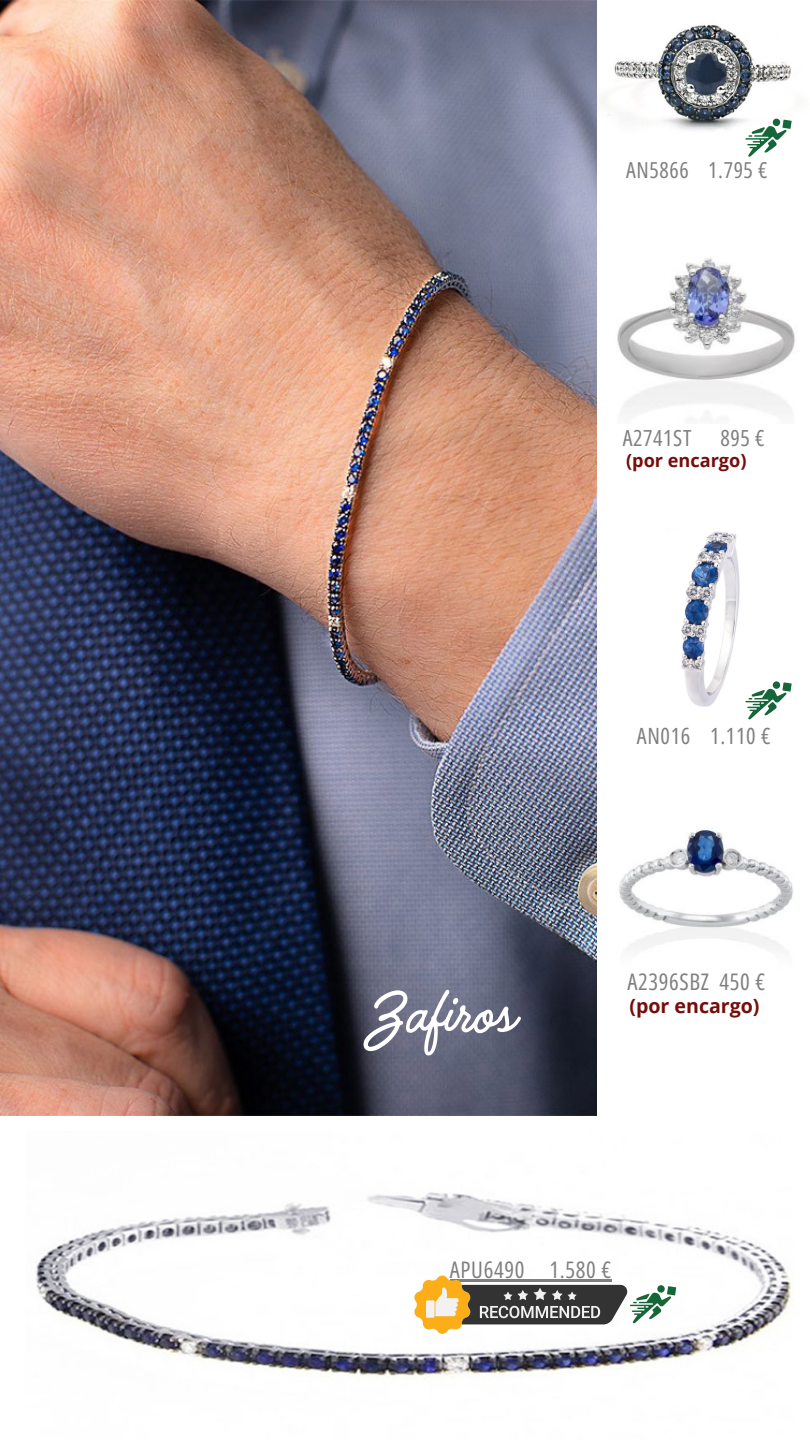
<style>
.page{position:relative;width:810px;height:1440px;background:#fff}
.page>*{position:absolute;margin:0;border:0;box-sizing:border-box;transform-origin:0 0}
.t1{font:68.7px "Handelson Three";color:#fff}
.t2{font:22.8px "Open Sans Condensed";letter-spacing:.03em;color:#7f7f7f}
.t3{font:22.4px "Open Sans Condensed";letter-spacing:.03em;color:#7f7f7f}
.t4{font:22.2px "Open Sans Condensed";letter-spacing:.03em;color:#7f7f7f}
.t5{font:22px "Open Sans Condensed";letter-spacing:.03em;color:#7f7f7f}
.t6{font:700 19.6px "Open Sans";color:#740e0c}
.t7{font:700 18.1px "Open Sans";color:#740e0c}
</style>
<div class="page">
<img style="left:596px;top:229px;width:199px;height:195px">
<img style="left:596px;top:736px;width:197px;height:282px">
<img style="left:681px;top:531px;width:59px;height:176px">
<img style="left:596px;top:5px;width:195px;height:152px">
<img style="left:0;top:0;width:596px;height:1115px">
<img style="left:36px;top:1192px;width:759px;height:185px">
<svg style="left:745px;top:119px;width:47px;height:38px"></svg>
<svg style="left:745px;top:681px;width:47px;height:39px"></svg>
<svg style="left:414px;top:1275px;width:262px;height:59px"></svg>
<p class="t5" style="left:626px;top:155px;width:143px">AN5866 1.795 €</p>
<p class="t4" style="left:623px;top:422px;width:70px">A2741ST</p>
<p class="t4" style="left:720px;top:422px;width:46px">895 €</p>
<p class="t7" style="left:626px;top:448px;width:122px">(por encargo)</p>
<p class="t3" style="left:637px;top:720px;width:135px">AN016 1.110 €</p>
<p class="t1" style="left:364px;top:977px;width:151px">Zafiros</p>
<p class="t2" style="left:627px;top:966px;width:139px">A2396SBZ 450 €</p>
<p class="t6" style="left:630px;top:992px;width:132px">(por encargo)</p>
<p class="t2" style="left:450px;top:1253px;width:163px">APU6490 1.580 €</p>
</div>
